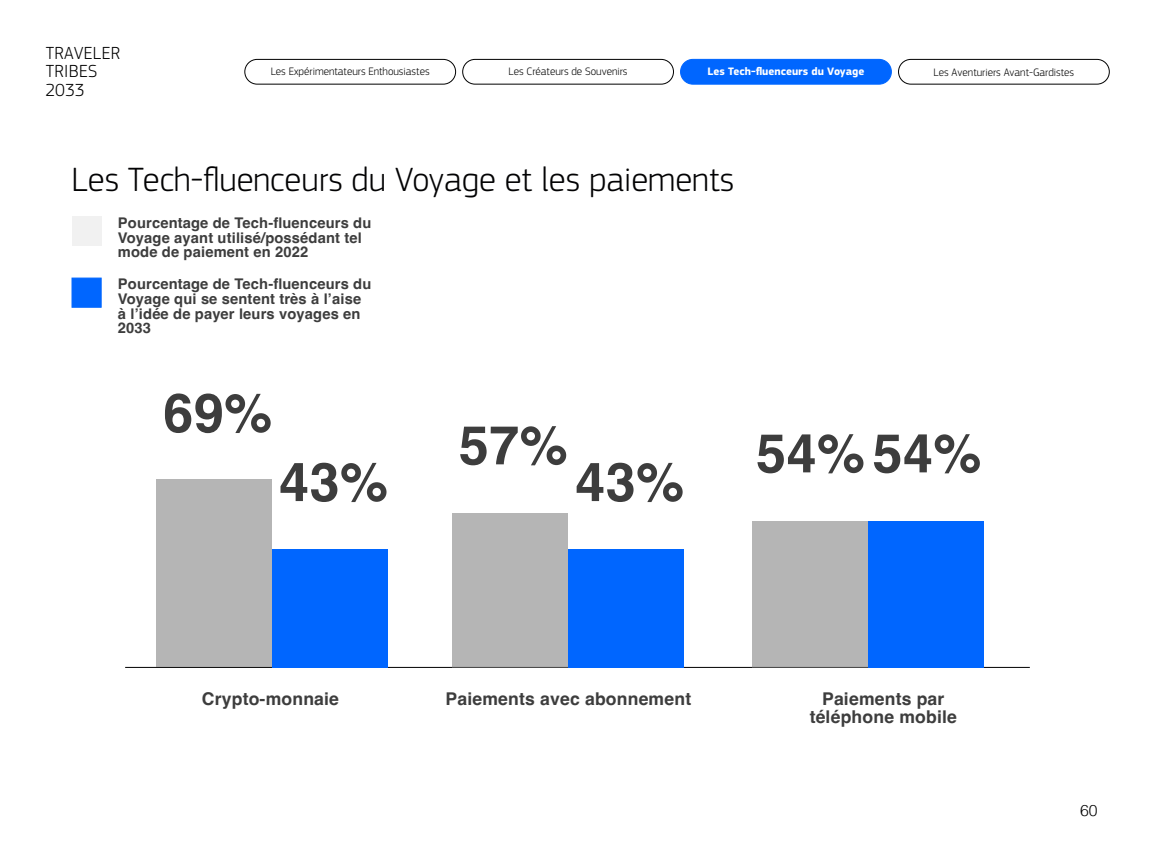
<style>
.page{position:relative;width:1155px;height:850px;background:#fff}
.page>*{position:absolute;margin:0;border:0;box-sizing:border-box;transform-origin:0 0}
.t1{font:700 53.9px "Helvetica";letter-spacing:.01em;color:#3d3d3d}
.t2{font:300 35px "Amadeus";color:#020203}
.t3{font:300 18.2px/18.2px "Amadeus";letter-spacing:.02em;color:#000}
.t4{font:700 17.57px/17.6px "Helvetica";letter-spacing:.01em;color:#3d3d3d;text-align:center}
.t5{font:300 15.75px "Helvetica";color:#000}
.t6{font:700 14.7px/14.7px "Helvetica";letter-spacing:.01em;color:#3d3d3d}
.t7{font:300 11.2px "Amadeus";color:#000}
.t8{font:700 11.2px "Amadeus";color:#fff}
</style>
<div class="page">
<div style="left:72px;top:217px;width:29px;height:29px;background:#f1f1f1"></div>
<div style="left:72px;top:277px;width:30px;height:31px;background:#06f;border:1px solid #06f"></div>
<hr style="left:125px;top:667px;width:905px;height:1px;background:#000">
<div style="left:898px;top:59px;width:212px;height:25px;border:1px solid #000;border-radius:12px"></div>
<div style="left:681px;top:59px;width:210px;height:25px;background:#06f;border-radius:12px"></div>
<div style="left:680px;top:59px;width:212px;height:26px;border:1px solid #06f;border-radius:12px"></div>
<div style="left:463px;top:59px;width:211px;height:25px;border:1px solid #000;border-radius:12px"></div>
<div style="left:245px;top:59px;width:211px;height:25px;border:1px solid #000;border-radius:12px"></div>
<div style="left:868px;top:521px;width:116px;height:146px;background:#06f"></div>
<div style="left:568px;top:550px;width:116px;height:117px;background:#06f"></div>
<div style="left:272px;top:550px;width:116px;height:117px;background:#06f"></div>
<div style="left:752px;top:521px;width:116px;height:146px;background:#b5b5b5"></div>
<div style="left:453px;top:513px;width:115px;height:154px;background:#b5b5b5"></div>
<div style="left:156px;top:479px;width:116px;height:188px;background:#b5b5b5"></div>
<p class="t3" style="left:45px;top:44px;width:76px">TRAVELER<br>TRIBES<br>2033</p>
<p class="t7" style="left:271px;top:65px;width:161px">Les Expérimentateurs Enthousiastes</p>
<p class="t7" style="left:509px;top:65px;width:121px">Les Créateurs de Souvenirs</p>
<p class="t8" style="left:708px;top:65px;width:158px">Les Tech-fluenceurs du Voyage</p>
<p class="t7" style="left:934px;top:66px;width:142px">Les Aventuriers Avant-Gardistes</p>
<h2 class="t2" style="left:72px;top:159px;width:664px">Les Tech-fluenceurs du Voyage et les paiements</h2>
<p class="t6" style="left:118px;top:217px;width:255px">Pourcentage de Tech-fluenceurs du<br>Voyage ayant utilisé/possédant tel mode de paiement en 2022</p>
<p class="t6" style="left:118px;top:278px;width:255px">Pourcentage de Tech-fluenceurs du<br>Voyage qui se sentent très à l’aise à l’idée de payer leurs voyages en<br>2033</p>
<h1 class="t1" style="left:163px;top:380px;width:110px">69%</h1>
<h1 class="t1" style="left:459px;top:412px;width:110px">57%</h1>
<h1 class="t1" style="left:756px;top:420px;width:227px">54%54%</h1>
<h1 class="t1" style="left:279px;top:449px;width:110px">43%</h1>
<h1 class="t1" style="left:575px;top:449px;width:110px">43%</h1>
<p class="t4" style="left:202px;top:692px;width:139px">Crypto-monnaie</p>
<p class="t4" style="left:446px;top:692px;width:247px">Paiements avec abonnement</p>
<p class="t4" style="left:810px;top:692px;width:149px">Paiements par téléphone mobile</p>
<p class="t5" style="left:1080px;top:796px;width:19px">60</p>
</div>
